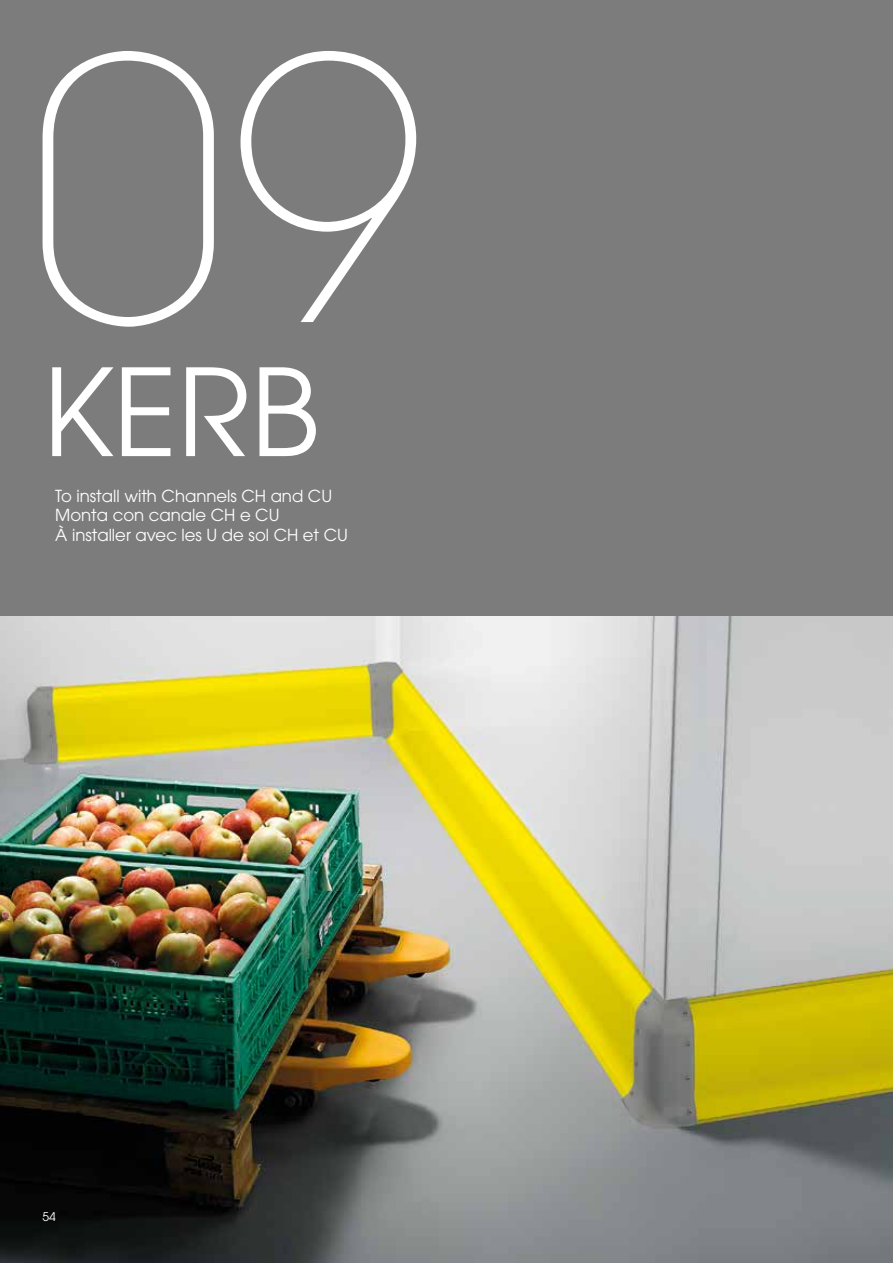
<style>
.page{position:relative;width:893px;height:1263px;background:#7c7c7c}
.page>*{position:absolute;margin:0;border:0;box-sizing:border-box;transform-origin:0 0}
.t1{font:200 360px "Avant Garde";color:#fff}
.t2{font:120px "Avant Garde";color:#fff}
.t3{font:16.5px/19.5px "Avant Garde";color:#fff}
.t4{font:12px "Avant Garde";color:#fff}
</style>
<div class="page">
<img style="left:0;top:617px;width:893px;height:646px">
<h1 class="t1" style="left:28px;top:-20px;width:401px">09</h1>
<h2 class="t2" style="left:43px;top:341px;width:278px">KERB</h2>
<p class="t3" style="left:55px;top:486px;width:294px">To install with Channels CH and CU<br>Monta con canale CH e CU<br>À installer avec les U de sol CH et CU</p>
<p class="t4" style="left:43px;top:1210px;width:15px">54</p>
</div>
